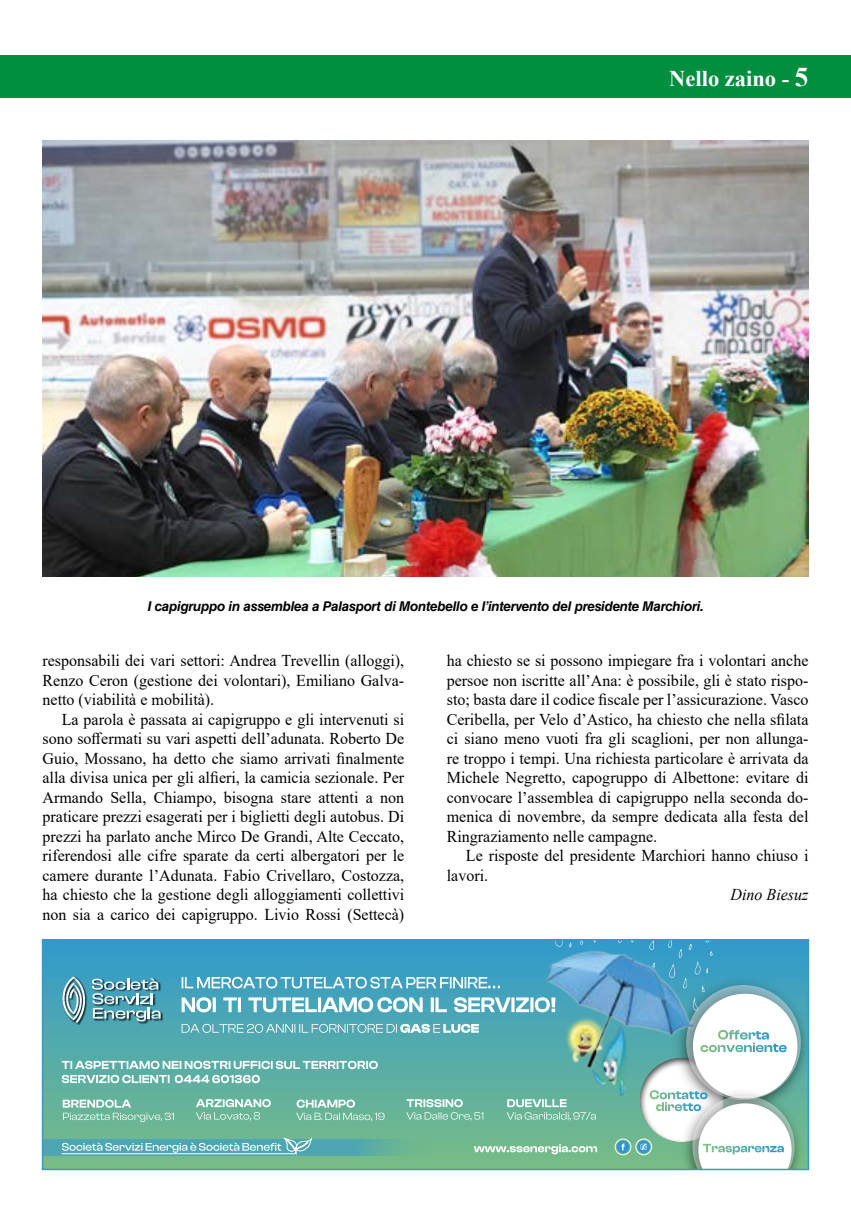
<style>
.page{position:relative;width:851px;height:1212px;background:#fff}
.page>*{position:absolute;margin:0;border:0;box-sizing:border-box;transform-origin:0 0}
.t1{font:700 22.5px "Times New Roman";color:#fff}
.t2{font:16.5px/19.5px "Times New Roman";color:#000;text-align:justify}
.t3{font:italic 16.5px "Times New Roman";color:#000}
.t4{font:italic 700 13.5px "Helvetica LT Std";letter-spacing:-.02em;color:#000}
.s1{font-size:27px}
</style>
<div class="page">
<div style="left:0;top:55px;width:850px;height:43px;background:#008e3f"></div>
<img style="left:43px;top:140px;width:765px;height:436px">
<div style="left:43px;top:940px;width:765px;height:229px;background:linear-gradient(to bottom,#329acd,#79bd86)"></div>
<svg style="left:181px;top:977px;width:319px;height:11px"></svg>
<div style="left:616px;top:1141px;width:13px;height:12px;background:#2d95d3;border-radius:50%"></div>
<div style="left:615px;top:1139px;width:16px;height:16px;border:1px solid #fff;border-radius:50%"></div>
<svg style="left:621px;top:1143px;width:3px;height:7px"></svg>
<svg style="left:637px;top:1141px;width:12px;height:12px"></svg>
<div style="left:635px;top:1139px;width:16px;height:16px;border:1px solid #fff;border-radius:50%"></div>
<svg style="left:474px;top:1144px;width:123px;height:10px"></svg>
<svg style="left:62px;top:1075px;width:198px;height:8px"></svg>
<svg style="left:62px;top:1061px;width:316px;height:8px"></svg>
<svg style="left:182px;top:997px;width:360px;height:15px"></svg>
<div style="left:62px;top:976px;width:101px;height:49px;background:#000;opacity:.75"></div>
<svg style="left:92px;top:978px;width:68px;height:43px;background:#6fa6b4"></svg>
<img style="left:63px;top:1013px;width:10px;height:6px">
<svg style="left:63px;top:976px;width:21px;height:37px"></svg>
<img style="left:73px;top:977px;width:12px;height:24px">
<img style="left:73px;top:984px;width:9px;height:21px">
<img style="left:73px;top:990px;width:6px;height:19px">
<svg style="left:181px;top:1024px;width:298px;height:9px;background:#87c3ca"></svg>
<div style="left:638px;top:1055px;width:86px;height:88px;background:#000;opacity:.75"></div>
<div style="left:670px;top:974px;width:138px;height:142px;background:#000;opacity:.75"></div>
<div style="left:692px;top:994px;width:105px;height:104px;background:#fff;border-radius:50%"></div>
<div style="left:686px;top:985px;width:114px;height:115px;border:12px solid #fff;border-radius:50%"></div>
<div style="left:678px;top:1086px;width:126px;height:83px;background:#000;opacity:.75"></div>
<svg style="left:700px;top:1030px;width:86px;height:22px"></svg>
<svg style="left:640px;top:1090px;width:154px;height:77px"></svg>
<img style="left:542px;top:942px;width:153px;height:129px">
<img style="left:572px;top:1023px;width:79px;height:74px">
<svg style="left:668px;top:964px;width:6px;height:14px"></svg>
<svg style="left:555px;top:942px;width:8px;height:5px"></svg>
<svg style="left:694px;top:961px;width:6px;height:14px"></svg>
<svg style="left:649px;top:942px;width:5px;height:8px"></svg>
<svg style="left:682px;top:978px;width:4px;height:10px"></svg>
<svg style="left:608px;top:942px;width:13px;height:1px"></svg>
<svg style="left:667px;top:942px;width:5px;height:6px"></svg>
<svg style="left:678px;top:948px;width:4px;height:10px"></svg>
<svg style="left:688px;top:944px;width:3px;height:6px"></svg>
<svg style="left:693px;top:986px;width:11px;height:25px"></svg>
<svg style="left:709px;top:951px;width:3px;height:5px"></svg>
<svg style="left:45px;top:1140px;width:393px;height:16px;background:#5cada6"></svg>
<svg style="left:62px;top:1138px;width:249px;height:16px;background:#77bac0"></svg>
<svg style="left:196px;top:1099px;width:75px;height:21px;background:#8fc7b2"></svg>
<svg style="left:406px;top:1099px;width:77px;height:21px;background:#8ac4af"></svg>
<svg style="left:296px;top:1099px;width:88px;height:22px;background:#86c3ac"></svg>
<svg style="left:63px;top:1099px;width:111px;height:23px;background:#84c2ab"></svg>
<svg style="left:506px;top:1099px;width:89px;height:21px;background:#87c3ad"></svg>
<div style="left:42px;top:939px;width:767px;height:231px;border:2px solid #339bc7"></div>
<h1 class="t1" style="left:669px;top:62px;width:141px">Nello zaino - <span class="s1">5</span></h1>
<p class="t4" style="left:148px;top:598px;width:557px">I capigruppo in assemblea a Palasport di Montebello e l’intervento del presidente Marchiori.</p>
<p class="t2" style="left:43px;top:650px;width:363px">responsabili dei vari settori: Andrea Trevellin (alloggi), Renzo Ceron (gestione dei volontari), Emiliano Galva&shy;netto (viabilità e mobilità).</p>
<p class="t2" style="left:43px;top:709px;width:363px;text-indent:19px">La parola è passata ai capigruppo e gli intervenuti si sono soffermati su vari aspetti dell’adunata. Roberto De Guio, Mossano, ha detto che siamo arrivati finalmente alla divisa unica per gli alfieri, la camicia sezionale. Per Armando Sella, Chiampo, bisogna stare attenti a non praticare prezzi esagerati per i biglietti degli autobus. Di prezzi ha parlato anche Mirco De Grandi, Alte Ceccato, riferendosi alle cifre sparate da certi albergatori per le camere durante l’Adunata. Fabio Crivellaro, Costozza, ha chiesto che la gestione degli alloggiamenti collettivi non sia a carico dei capigruppo. Livio Rossi (Settecà)</p>
<p class="t2" style="left:446px;top:650px;width:363px">ha chiesto se si possono impiegare fra i volontari anche persoe non iscritte all’Ana: è possibile, gli è stato rispo&shy;sto; basta dare il codice fiscale per l’assicurazione. Vasco Ceribella, per Velo d’Astico, ha chiesto che nella sfilata ci siano meno vuoti fra gli scaglioni, per non allunga&shy;re troppo i tempi. Una richiesta particolare è arrivata da Michele Negretto, capogruppo di Albettone: evitare di convocare l’assemblea di capigruppo nella seconda do&shy;menica di novembre, da sempre dedicata alla festa del Ringraziamento nelle campagne.</p>
<p class="t2" style="left:446px;top:845px;width:363px;text-indent:19px">Le risposte del presidente Marchiori hanno chiuso i lavori.</p>
<p class="t3" style="left:730px;top:883px;width:79px">Dino Biesuz</p>
</div>
